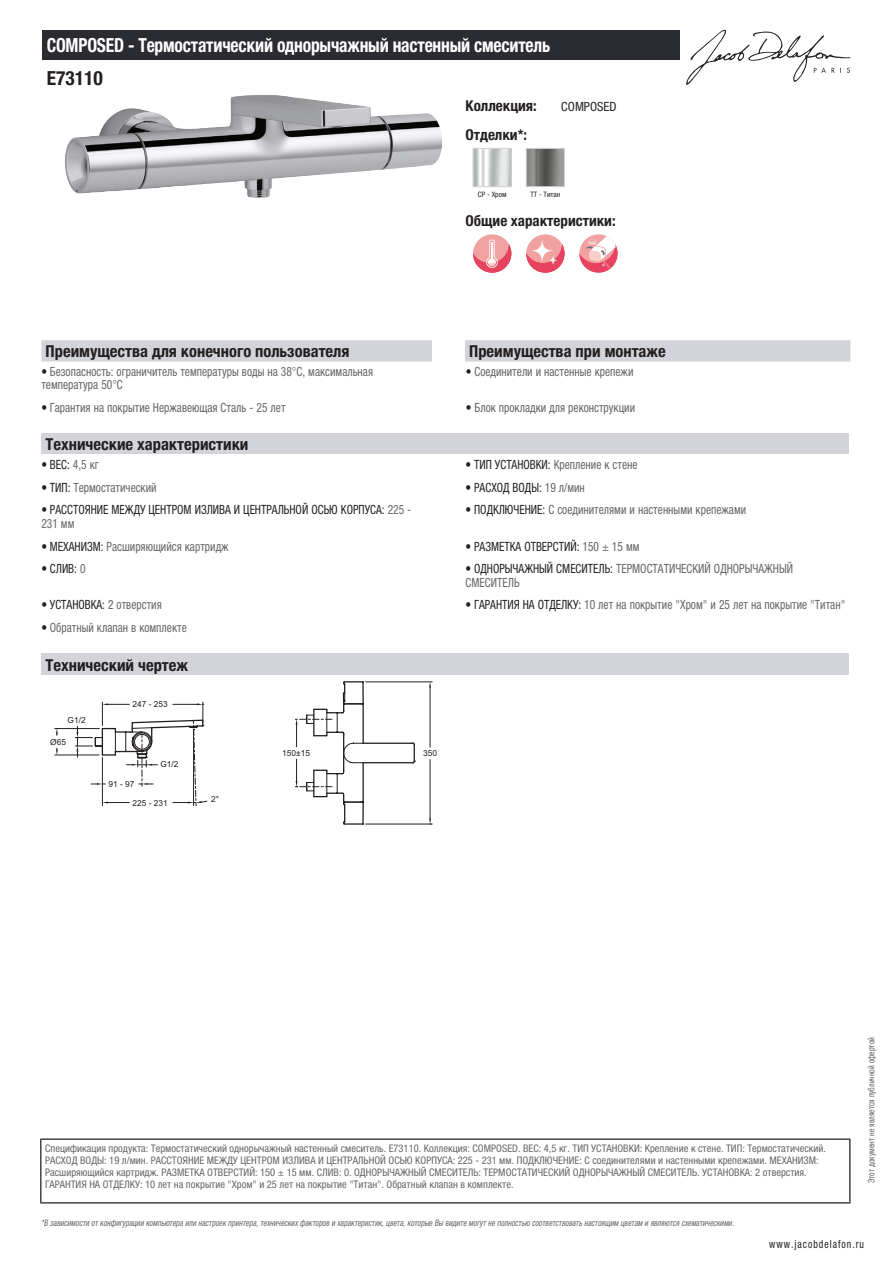
<style>
.page{position:relative;width:893px;height:1263px;background:#fff}
.page>*{position:absolute;margin:0;border:0;box-sizing:border-box;transform-origin:0 0}
.t1{font:700 condensed 19.5px "Helvetica Neue LTCYR";letter-spacing:-.01em;color:#fff;scale:.9 1}
.t2{font:700 condensed 19.5px "Helvetica Neue LTCYR";color:#231f20}
.t3{font:700 condensed 16.5px "Helvetica Neue LTCYR";color:#231f20}
.t4{font:700 condensed 15px "Helvetica Neue LTCYR";color:#231f20}
.t5{font:condensed 12.75px/13.5px "Helvetica Neue LTCYR";color:#626568;scale:.9 1}
.t6{font:condensed 12.75px/13.5px "Helvetica Neue LTCYR";color:#231f20;scale:.9 1}
.t7{font:condensed 12.75px "Helvetica Neue LTCYR";color:#231f20}
.t8{font:condensed 11.25px "Helvetica Neue LTCYR";letter-spacing:.1em;color:#231f20;scale:.87 1}
.t9{font:condensed 10.5px/12px "Helvetica Neue LTCYR";color:#626568}
.t10{font:italic condensed 9px "Helvetica Neue LTCYR";color:#626568;scale:.87 1}
.t11{font:condensed 9px "Helvetica Neue LTCYR";color:#626568;scale:.87 1}
.t12{font:8.4px "Arial";color:#231f20}
.t13{font:condensed 7.5px "Helvetica Neue LTCYR";color:#231f20}
.s1{color:#231f20}
.s2{color:#626568}
</style>
<div class="page">
<svg style="left:686px;top:30px;width:164px;height:55px"></svg>
<img style="left:65px;top:95px;width:377px;height:103px">
<img style="left:475px;top:150px;width:35px;height:35px">
<div style="left:473px;top:148px;width:39px;height:39px;border:1px solid #d3d4da"></div>
<img style="left:528px;top:150px;width:35px;height:35px">
<div style="left:526px;top:148px;width:39px;height:39px;border:1px solid #d3d4da"></div>
<div style="left:473px;top:234px;width:38px;height:39px;background:#f2a1a1;border-radius:50%"></div>
<svg style="left:473px;top:240px;width:38px;height:33px"></svg>
<div style="left:526px;top:234px;width:38px;height:39px;background:#f2a1a1;border-radius:50%"></div>
<svg style="left:526px;top:240px;width:38px;height:33px"></svg>
<svg style="left:579px;top:234px;width:39px;height:39px"></svg>
<svg style="left:579px;top:236px;width:39px;height:37px"></svg>
<div style="left:41px;top:340px;width:809px;height:22px;background:#d3d4da"></div>
<div style="left:432px;top:340px;width:33px;height:22px;background:#fff"></div>
<div style="left:41px;top:433px;width:808px;height:22px;background:#d3d4da"></div>
<div style="left:41px;top:653px;width:808px;height:22px;background:#d3d4da"></div>
<hr style="left:366px;top:682px;width:66px;height:1px;background:#231f20">
<hr style="left:366px;top:824px;width:66px;height:1px;background:#231f20">
<hr style="left:430px;top:687px;width:1px;height:60px;background:#231f20">
<hr style="left:430px;top:759px;width:1px;height:59px;background:#231f20">
<svg style="left:429px;top:818px;width:2px;height:7px"></svg>
<hr style="left:55px;top:755px;width:44px;height:1px;background:#231f20">
<hr style="left:55px;top:728px;width:44px;height:1px;background:#231f20">
<svg style="left:56px;top:748px;width:2px;height:7px"></svg>
<svg style="left:56px;top:729px;width:2px;height:6px"></svg>
<svg style="left:75px;top:681px;width:341px;height:144px"></svg>
<div style="left:43px;top:30px;width:637px;height:30px;background:#2a2c32"></div>
<hr style="left:40px;top:1138px;width:810px;height:2px;background:#040503">
<hr style="left:40px;top:1140px;width:1px;height:62px;background:#040503">
<hr style="left:849px;top:1140px;width:1px;height:62px;background:#040503">
<hr style="left:40px;top:1202px;width:810px;height:1px;background:#040503">
<h1 class="t1" style="left:47px;top:34px;width:561px">COMPOSED - Термостатический однорычажный настенный смеситель</h1>
<h1 class="t2" style="left:47px;top:67px;width:58px">E73110</h1>
<h3 class="t4" style="left:466px;top:97px;width:73px">Коллекция:</h3>
<p class="t7" style="left:561px;top:99px;width:57px">COMPOSED</p>
<h3 class="t4" style="left:466px;top:126px;width:63px">Отделки*:</h3>
<p class="t13" style="left:478px;top:190px;width:30px">CP - Хром</p>
<p class="t13" style="left:530px;top:190px;width:32px">TT - Титан</p>
<h3 class="t4" style="left:466px;top:212px;width:152px">Общие характеристики:</h3>
<h2 class="t3" style="left:46px;top:342px;width:305px">Преимущества для конечного пользователя</h2>
<h2 class="t3" style="left:469px;top:342px;width:198px">Преимущества при монтаже</h2>
<p class="t5" style="left:41px;top:365px;width:370px"><span class="s1">•</span> Безопасность: ограничитель температуры воды на 38°С, максимальная температура 50°С</p>
<p class="t5" style="left:466px;top:365px;width:188px"><span class="s1">•</span> Соединители и настенные крепежи</p>
<p class="t5" style="left:41px;top:401px;width:273px"><span class="s1">•</span> Гарантия на покрытие Нержавеющая Сталь - 25 лет</p>
<p class="t5" style="left:466px;top:401px;width:189px"><span class="s1">•</span> Блок прокладки для реконструкции</p>
<h2 class="t3" style="left:46px;top:435px;width:204px">Технические характеристики</h2>
<p class="t6" style="left:41px;top:458px;width:65px">• ВЕС: <span class="s2">4,5 кг</span></p>
<p class="t5" style="left:466px;top:458px;width:193px"><span class="s1">• ТИП УСТАНОВКИ:</span> Крепление к стене</p>
<p class="t5" style="left:41px;top:480px;width:130px"><span class="s1">• ТИП:</span> Термостатический</p>
<p class="t6" style="left:466px;top:480px;width:134px">• РАСХОД ВОДЫ: <span class="s2">19 л/мин</span></p>
<p class="t6" style="left:41px;top:503px;width:412px">• РАССТОЯНИЕ МЕЖДУ ЦЕНТРОМ ИЗЛИВА И ЦЕНТРАЛЬНОЙ ОСЬЮ КОРПУСА: <span class="s2">225 -<br>231 мм</span></p>
<p class="t5" style="left:466px;top:503px;width:313px"><span class="s1">• ПОДКЛЮЧЕНИЕ:</span> С соединителями и настенными крепежами</p>
<p class="t5" style="left:41px;top:539px;width:210px"><span class="s1">• МЕХАНИЗМ:</span> Расширяющийся картридж</p>
<p class="t6" style="left:466px;top:539px;width:195px">• РАЗМЕТКА ОТВЕРСТИЙ: <span class="s2">150 ± 15 мм</span></p>
<p class="t6" style="left:41px;top:562px;width:51px">• СЛИВ: <span class="s2">0</span></p>
<p class="t5" style="left:466px;top:562px;width:365px"><span class="s1">• ОДНОРЫЧАЖНЫЙ СМЕСИТЕЛЬ:</span> ТЕРМОСТАТИЧЕСКИЙ ОДНОРЫЧАЖНЫЙ<br>СМЕСИТЕЛЬ</p>
<p class="t6" style="left:41px;top:598px;width:135px">• УСТАНОВКА: <span class="s2">2 отверстия</span></p>
<p class="t5" style="left:466px;top:598px;width:423px"><span class="s1">• ГАРАНТИЯ НА ОТДЕЛКУ:</span> 10 лет на покрытие "Хром" и 25 лет на покрытие "Титан"</p>
<p class="t5" style="left:41px;top:621px;width:163px"><span class="s1">•</span> Обратный клапан в комплекте</p>
<h2 class="t3" style="left:46px;top:655px;width:144px">Технический чертеж</h2>
<p class="t12" style="left:68px;top:714px;width:20px">G1/2</p>
<p class="t12" style="left:50px;top:736px;width:17px">Ø65</p>
<p class="t12" style="left:133px;top:699px;width:37px">247 - 253</p>
<p class="t12" style="left:109px;top:778px;width:28px">91 - 97</p>
<p class="t12" style="left:160px;top:758px;width:20px">G1/2</p>
<p class="t12" style="left:133px;top:797px;width:37px">225 - 231</p>
<p class="t12" style="left:211px;top:794px;width:9px">2°</p>
<p class="t12" style="left:282px;top:747px;width:29px">150±15</p>
<p class="t12" style="left:423px;top:748px;width:15px">350</p>
<p class="t9" style="left:45px;top:1142px;width:782px">Спецификация продукта: Термостатический однорычажный настенный смеситель. E73110. Коллекция: COMPOSED. ВЕС: 4,5 кг. ТИП УСТАНОВКИ: Крепление к стене. ТИП: Термостатический.<br>РАСХОД ВОДЫ: 19 л/мин. РАССТОЯНИЕ МЕЖДУ ЦЕНТРОМ ИЗЛИВА И ЦЕНТРАЛЬНОЙ ОСЬЮ КОРПУСА: 225 - 231 мм. ПОДКЛЮЧЕНИЕ: С соединителями и настенными крепежами. МЕХАНИЗМ:<br>Расширяющийся картридж. РАЗМЕТКА ОТВЕРСТИЙ: 150 ± 15 мм. СЛИВ: 0. ОДНОРЫЧАЖНЫЙ СМЕСИТЕЛЬ: ТЕРМОСТАТИЧЕСКИЙ ОДНОРЫЧАЖНЫЙ СМЕСИТЕЛЬ. УСТАНОВКА: 2 отверстия.<br>ГАРАНТИЯ НА ОТДЕЛКУ: 10 лет на покрытие "Хром" и 25 лет на покрытие "Титан". Обратный клапан в комплекте.</p>
<p class="t10" style="left:41px;top:1218px;width:800px">*В зависимости отконфигурации компьютера или настроек принтера,техническихфакторов и характеристик,цвета,которые Вы видите могутне полностью соответствоватьнастоящим цветам и являются схематическими.</p>
<p class="t11" style="left:866px;top:1183px;width:169px;rotate:-90deg">Этот документ не является публичной офертой</p>
<p class="t8" style="left:769px;top:1237px;width:110px">www.jacobdelafon.ru</p>
</div>
